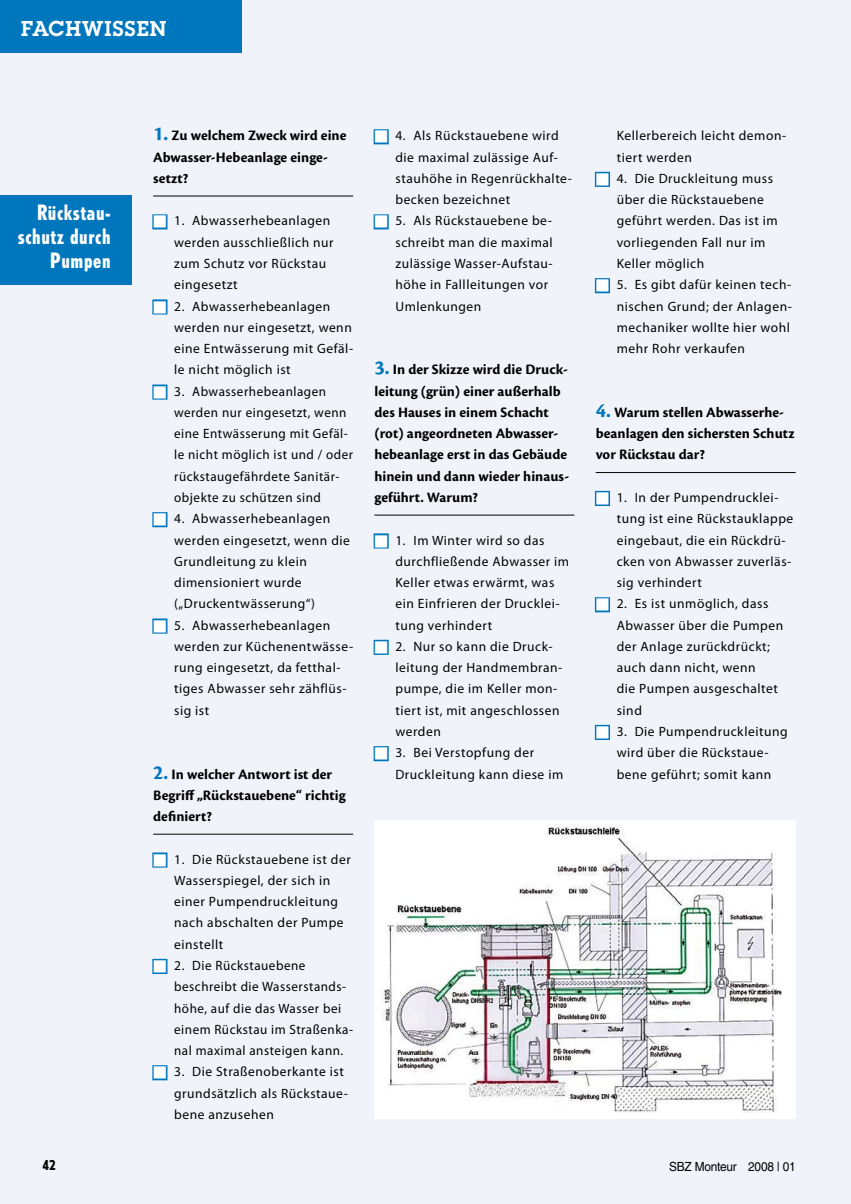
<style>
.page{position:relative;width:851px;height:1204px;background:#fff}
.page>*{position:absolute;margin:0;border:0;box-sizing:border-box;transform-origin:0 0}
.t1{font:800 condensed 21px/24px "Tempo Std";letter-spacing:.03em;color:#fff;text-align:right}
.t2{font:600 21px "Lubalin Graph Std";letter-spacing:.05em;color:#fff}
.t3{font:700 15px/21.3px "Cronos Pro";letter-spacing:.005em;color:#000}
.t4{font:13.5px/21.3px "Myriad Pro";letter-spacing:.04em;color:#000}
.t5{font:800 condensed 13.5px "Tempo Std";color:#000}
.t6{font:12.6px "Helvetica LT Std";letter-spacing:-.02em;color:#000;scale:.94 1}
.s1{font-size:21px;color:#0076bd}
.s2{color:#fff}
</style>
<div class="page">
<div style="left:0;top:0;width:850px;height:1203px;background:#f0f4fa"></div>
<img style="left:374px;top:820px;width:421px;height:298px">
<hr style="left:153px;top:196px;width:200px;height:1px;background:#000">
<hr style="left:153px;top:833px;width:200px;height:1px;background:#000">
<div style="left:152px;top:214px;width:15px;height:15px;border:3px solid #0076bd"></div>
<div style="left:152px;top:299px;width:15px;height:15px;border:3px solid #0076bd"></div>
<div style="left:152px;top:384px;width:15px;height:15px;border:3px solid #0076bd"></div>
<div style="left:152px;top:512px;width:15px;height:15px;border:3px solid #0076bd"></div>
<div style="left:152px;top:618px;width:15px;height:15px;border:3px solid #0076bd"></div>
<div style="left:152px;top:852px;width:15px;height:15px;border:3px solid #0076bd"></div>
<div style="left:152px;top:958px;width:15px;height:15px;border:3px solid #0076bd"></div>
<div style="left:152px;top:1065px;width:15px;height:15px;border:3px solid #0076bd"></div>
<hr style="left:374px;top:514px;width:200px;height:1px;background:#000">
<div style="left:373px;top:129px;width:15px;height:15px;border:3px solid #0076bd"></div>
<div style="left:373px;top:214px;width:15px;height:15px;border:3px solid #0076bd"></div>
<div style="left:373px;top:533px;width:15px;height:15px;border:3px solid #0076bd"></div>
<div style="left:373px;top:639px;width:15px;height:16px;border:3px solid #0076bd"></div>
<div style="left:373px;top:746px;width:15px;height:15px;border:3px solid #0076bd"></div>
<hr style="left:595px;top:472px;width:200px;height:1px;background:#000">
<div style="left:594px;top:172px;width:16px;height:15px;border:3px solid #0076bd"></div>
<div style="left:594px;top:278px;width:16px;height:15px;border:3px solid #0076bd"></div>
<div style="left:594px;top:491px;width:16px;height:15px;border:3px solid #0076bd"></div>
<div style="left:594px;top:597px;width:16px;height:15px;border:3px solid #0076bd"></div>
<div style="left:594px;top:724px;width:16px;height:16px;border:3px solid #0076bd"></div>
<div style="left:0;top:0;width:241px;height:53px;background:#0076bd"></div>
<div style="left:0;top:196px;width:132px;height:89px;background:#0076bd"></div>
<h1 class="t2" style="left:21px;top:15px;width:147px">FACHWISSEN</h1>
<h1 class="t1" style="left:18px;top:200px;width:94px">Rückstau-- schutz durch<br>Pumpen</h1>
<p class="t3" style="left:153px;top:125px;width:195px"><span class="s1">1.</span> Zu welchem Zweck wird eine<br>Abwasser-Hebeanlage einge&shy;setzt?</p>
<p class="t4" style="left:174px;top:210px;width:161px;text-indent:-21px"><span class="s2">•</span> 1. Abwasserhebeanlagen werden ausschließlich nur zum Schutz vor Rückstau eingesetzt</p>
<p class="t4" style="left:174px;top:295px;width:180px;text-indent:-21px"><span class="s2">•</span> 2. Abwasserhebeanlagen werden nur eingesetzt, wenn eine Entwässerung mit Gefäl&shy;le nicht möglich ist</p>
<p class="t4" style="left:174px;top:380px;width:180px;text-indent:-21px"><span class="s2">•</span> 3. Abwasserhebeanlagen werden nur eingesetzt, wenn eine Entwässerung mit Gefäl&shy;le nicht möglich ist und / oder rückstaugefährdete Sanitär&shy;objekte zu schützen sind</p>
<p class="t4" style="left:174px;top:508px;width:177px;text-indent:-21px"><span class="s2">•</span> 4. Abwasserhebeanlagen werden eingesetzt, wenn die<br>Grundleitung zu klein dimensioniert wurde („Druckentwässerung“)</p>
<p class="t4" style="left:174px;top:614px;width:180px;text-indent:-21px"><span class="s2">•</span> 5. Abwasserhebeanlagen werden zur Küchenentwässe&shy;rung eingesetzt, da fetthal&shy;tiges Abwasser sehr zähflüs&shy;sig ist</p>
<p class="t3" style="left:153px;top:763px;width:194px"><span class="s1">2.</span> In welcher Antwort ist der<br>Begriff „Rückstauebene“ richtig definiert?</p>
<p class="t4" style="left:174px;top:848px;width:178px;text-indent:-21px"><span class="s2">•</span> 1. Die Rückstauebene ist der<br>Wasserspiegel, der sich in einer Pumpendruckleitung nach abschalten der Pumpe einstellt</p>
<p class="t4" style="left:174px;top:954px;width:180px;text-indent:-21px"><span class="s2">•</span> 2. Die Rückstauebene beschreibt die Wasserstands&shy;höhe, auf die das Wasser bei einem Rückstau im Straßenka&shy;nal maximal ansteigen kann.</p>
<p class="t4" style="left:174px;top:1060px;width:175px;text-indent:-21px"><span class="s2">•</span> 3. Die Straßenoberkante ist grundsätzlich als Rückstaue&shy;bene anzusehen</p>
<p class="t4" style="left:395px;top:125px;width:178px;text-indent:-21px"><span class="s2">•</span> 4. Als Rückstauebene wird die maximal zulässige Auf&shy;stauhöhe in Regenrückhalte&shy;becken bezeichnet</p>
<p class="t4" style="left:395px;top:210px;width:159px;text-indent:-21px"><span class="s2">•</span> 5. Als Rückstauebene be&shy;schreibt man die maximal zulässige Wasser-Aufstau&shy;höhe in Fallleitungen vor<br>Umlenkungen</p>
<p class="t3" style="left:374px;top:359px;width:196px"><span class="s1">3.</span> In der Skizze wird die Druck&shy;leitung (grün) einer außerhalb des Hauses in einem Schacht (rot) angeordneten Abwasser&shy;hebeanlage erst in das Gebäude hinein und dann wieder hinaus&shy;geführt. Warum?</p>
<p class="t4" style="left:395px;top:529px;width:175px;text-indent:-21px"><span class="s2">•</span> 1. Im Winter wird so das durchfließende Abwasser im<br>Keller etwas erwärmt, was ein Einfrieren der Drucklei&shy;tung verhindert</p>
<p class="t4" style="left:395px;top:635px;width:168px;text-indent:-21px"><span class="s2">•</span> 2. Nur so kann die Druck&shy;leitung der Handmembran&shy;pumpe, die im Keller mon&shy;tiert ist, mit angeschlossen werden</p>
<p class="t4" style="left:395px;top:741px;width:169px;text-indent:-21px"><span class="s2">•</span> 3. Bei Verstopfung der<br>Druckleitung kann diese im</p>
<p class="t4" style="left:616px;top:125px;width:171px">Kellerbereich leicht demon&shy;tiert werden</p>
<p class="t4" style="left:616px;top:167px;width:163px;text-indent:-21px"><span class="s2">•</span> 4. Die Druckleitung muss über die Rückstauebene geführt werden. Das ist im vorliegenden Fall nur im<br>Keller möglich</p>
<p class="t4" style="left:616px;top:274px;width:177px;text-indent:-21px"><span class="s2">•</span> 5. Es gibt dafür keinen tech&shy;nischen Grund; der Anlagen&shy;mechaniker wollte hier wohl mehr Rohr verkaufen</p>
<p class="t3" style="left:595px;top:402px;width:200px"><span class="s1">4.</span> Warum stellen Abwasserhe&shy;beanlagen den sichersten Schutz vor Rückstau dar?</p>
<p class="t4" style="left:616px;top:486px;width:178px;text-indent:-21px"><span class="s2">•</span> 1. In der Pumpendrucklei&shy;tung ist eine Rückstauklappe eingebaut, die ein Rückdrü&shy;cken von Abwasser zuverläs&shy;sig verhindert</p>
<p class="t4" style="left:616px;top:593px;width:168px;text-indent:-21px"><span class="s2">•</span> 2. Es ist unmöglich, dass<br>Abwasser über die Pumpen der Anlage zurückdrückt; auch dann nicht, wenn<br>die Pumpen ausgeschaltet sind</p>
<p class="t4" style="left:595px;top:720px;width:193px;text-align:center"><span class="s2">•</span> 3. Die Pumpendruckleitung wird über die Rückstaue-<br>bene geführt; somit kann</p>
<p class="t5" style="left:43px;top:1156px;width:14px">42</p>
<p class="t6" style="left:669px;top:1158px;width:136px">SBZ Monteur 2008 | 01</p>
</div>
